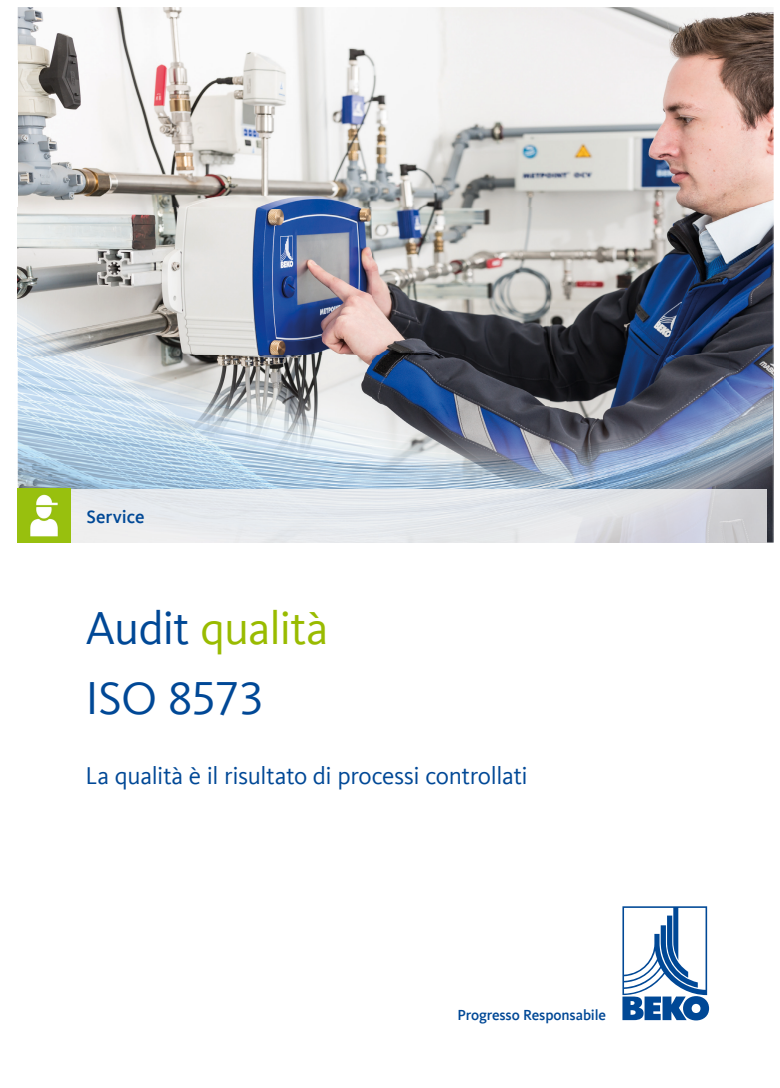
<style>
.page{position:relative;width:780px;height:1088px;background:#fff}
.page>*{position:absolute;margin:0;border:0;box-sizing:border-box;transform-origin:0 0}
.t1{font:47.5px/70px "Kievit Offc Pro";letter-spacing:-.02em;color:#004896}
.t2{font:25px "Kievit Offc Pro";letter-spacing:-.02em;color:#004896}
.t3{font:500 18.75px "Kievit Offc Pro";color:#004896}
.t4{font:500 15px "Kievit Offc Pro";letter-spacing:-.01em;color:#004896}
.s1{color:#9b0}
</style>
<div class="page">
<img style="left:18px;top:7px;width:755px;height:535px">
<img style="left:18px;top:207px;width:710px;height:149px">
<img style="left:728px;top:207px;width:44px;height:335px">
<img style="left:18px;top:356px;width:177px;height:133px">
<img style="left:195px;top:356px;width:533px;height:133px">
<hr style="left:71px;top:542px;width:695px;height:1px;background:#f3f4f4">
<img style="left:18px;top:489px;width:748px;height:53px">
<svg style="left:622px;top:906px;width:87px;height:114px"></svg>
<p class="t3" style="left:86px;top:506px;width:60px">Service</p>
<h1 class="t1" style="left:86px;top:593px;width:244px">Audit <span class="s1">qualità<br></span>ISO 8573</h1>
<p class="t2" style="left:86px;top:761px;width:443px">La qualità è il risultato di processi controllati</p>
<p class="t4" style="left:457px;top:1006px;width:150px">Progresso Responsabile</p>
</div>
